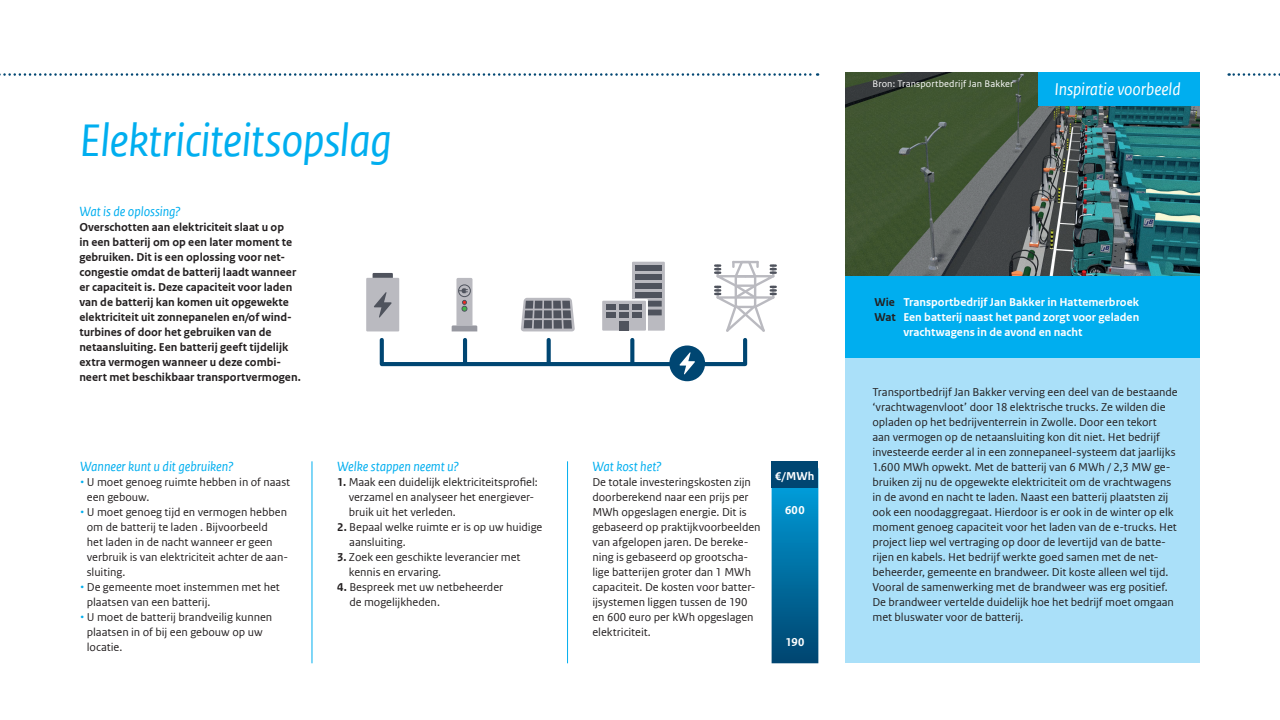
<style>
.page{position:relative;width:1280px;height:720px;background:#fff}
.page>*{position:absolute;margin:0;border:0;box-sizing:border-box;transform-origin:0 0}
.t1{font:italic 48px "Rijksoverheid Sans Web Text";letter-spacing:-.015em;color:#00aeef}
.t2{font:italic 18px "Rijksoverheid Sans Web Text";letter-spacing:-.005em;color:#fff}
.t3{font:italic 14px "Rijksoverheid Sans Web Text";letter-spacing:-.005em;color:#00aeef}
.t4{font:12px/15px "Rijksoverheid Sans Web Text";color:#231f20}
.t5{font:700 12px/15px "Rijksoverheid Sans Web Text";color:#231f20}
.t6{font:700 12px "Rijksoverheid Sans Web Text";color:#fff}
.t7{font:10px "Rijksoverheid Sans Web Text";letter-spacing:.015em;color:#fff}
.s1{font-family:"Proxima Nova";color:#00aeef}
.s2{font-weight:700}
.s3{color:#231f20}
</style>
<div class="page">
<svg style="left:0;top:73px;width:818px;height:3px"></svg>
<svg style="left:1229px;top:73px;width:51px;height:3px"></svg>
<hr style="left:311px;top:461px;width:1px;height:202px;background:#00aeef">
<hr style="left:567px;top:461px;width:1px;height:202px;background:#00aeef">
<div style="left:846px;top:148px;width:354px;height:515px;background:#aae0f9"></div>
<div style="left:846px;top:128px;width:354px;height:229px;background:#00aeef"></div>
<img style="left:846px;top:73px;width:354px;height:203px">
<div style="left:1038px;top:72px;width:162px;height:34px;background:#00aeef"></div>
<svg style="left:772px;top:488px;width:46px;height:175px"></svg>
<div style="left:772px;top:461px;width:46px;height:27px;background:#004672"></div>
<svg style="left:521px;top:298px;width:54px;height:33px"></svg>
<svg style="left:714px;top:261px;width:63px;height:71px"></svg>
<svg style="left:452px;top:278px;width:25px;height:53px"></svg>
<div style="left:458px;top:284px;width:13px;height:13px;border:1px solid #4f535d;border-radius:50%"></div>
<div style="left:380px;top:338px;width:367px;height:28px;border:4px solid #004672"></div>
<div style="left:671px;top:348px;width:32px;height:31px;background:#004672;border-radius:50%"></div>
<div style="left:669px;top:346px;width:36px;height:35px;border:4px solid #004672;border-radius:50%"></div>
<svg style="left:679px;top:352px;width:16px;height:23px"></svg>
<hr style="left:463px;top:340px;width:4px;height:23px;background:#004672">
<svg style="left:547px;top:340px;width:4px;height:23px"></svg>
<svg style="left:630px;top:340px;width:4px;height:23px"></svg>
<div style="left:366px;top:278px;width:33px;height:53px;background:#babac0"></div>
<svg style="left:373px;top:273px;width:20px;height:5px"></svg>
<svg style="left:374px;top:292px;width:18px;height:26px"></svg>
<svg style="left:632px;top:262px;width:33px;height:69px"></svg>
<div style="left:635px;top:292px;width:27px;height:6px;background:#4f535d"></div>
<div style="left:635px;top:283px;width:27px;height:6px;background:#4f535d"></div>
<div style="left:635px;top:274px;width:27px;height:6px;background:#4f535d"></div>
<div style="left:635px;top:265px;width:27px;height:6px;background:#4f535d"></div>
<div style="left:602px;top:301px;width:44px;height:30px;background:#babac0"></div>
<div style="left:606px;top:305px;width:10px;height:5px;background:#4f535d"></div>
<div style="left:619px;top:305px;width:10px;height:5px;background:#4f535d"></div>
<div style="left:632px;top:305px;width:10px;height:5px;background:#4f535d"></div>
<div style="left:606px;top:312px;width:10px;height:5px;background:#4f535d"></div>
<div style="left:619px;top:312px;width:10px;height:5px;background:#4f535d"></div>
<div style="left:632px;top:312px;width:10px;height:5px;background:#4f535d"></div>
<div style="left:619px;top:321px;width:10px;height:10px;background:#4f535d"></div>
<h1 class="t1" style="left:79px;top:114px;width:314px">Elektriciteitsopslag</h1>
<p class="t3" style="left:79px;top:204px;width:103px">Wat is de oplossing?</p>
<p class="t5" style="left:79px;top:220px;width:223px">Overschotten aan elektriciteit slaat u op<br>in een batterij om op een later moment te gebruiken. Dit is een oplossing voor net&shy;congestie omdat de batterij laadt wanneer er capaciteit is. Deze capaciteit voor laden van de batterij kan komen uit opgewekte elektriciteit uit zonnepanelen en/of wind&shy;turbines of door het gebruiken van de netaansluiting. Een batterij geeft tijdelijk extra vermogen wanneer u deze combi&shy;neert met beschikbaar transportvermogen.</p>
<p class="t3" style="left:80px;top:459px;width:155px">Wanneer kunt u dit gebruiken?</p>
<p class="t4" style="left:87px;top:475px;width:205px;text-indent:-7px"><span class="s1">•</span> U moet genoeg ruimte hebben in of naast een gebouw.</p>
<p class="t4" style="left:87px;top:505px;width:203px;text-indent:-7px"><span class="s1">•</span> U moet genoeg tijd en vermogen hebben om de batterij te laden . Bijvoorbeeld<br>het laden in de nacht wanneer er geen verbruik is van elektriciteit achter de aan&shy;sluiting.</p>
<p class="t4" style="left:87px;top:580px;width:194px;text-indent:-7px"><span class="s1">•</span> De gemeente moet instemmen met het plaatsen van een batterij.</p>
<p class="t4" style="left:87px;top:610px;width:187px;text-indent:-7px"><span class="s1">•</span> U moet de batterij brandveilig kunnen plaatsen in of bij een gebouw op uw locatie.</p>
<p class="t3" style="left:337px;top:459px;width:123px">Welke stappen neemt u?</p>
<p class="t4" style="left:349px;top:475px;width:191px;text-indent:-12px"><span class="s2">1.</span> Maak een duidelijk elektriciteitsprofiel: verzamel en analyseer het energiever&shy;bruik uit het verleden.</p>
<p class="t4" style="left:349px;top:520px;width:195px;text-indent:-12px"><span class="s2">2.</span> Bepaal welke ruimte er is op uw huidige aansluiting.</p>
<p class="t4" style="left:349px;top:550px;width:173px;text-indent:-12px"><span class="s2">3.</span> Zoek een geschikte leverancier met kennis en ervaring.</p>
<p class="t4" style="left:349px;top:580px;width:155px;text-indent:-12px"><span class="s2">4.</span> Bespreek met uw netbeheerder de mogelijkheden.</p>
<p class="t3" style="left:592px;top:459px;width:71px">Wat kost het?</p>
<p class="t4" style="left:592px;top:475px;width:170px">De totale investeringskosten zijn doorberekend naar een prijs per<br>MWh opgeslagen energie. Dit is gebaseerd op praktijkvoorbeelden van afgelopen jaren. De bereke&shy;ning is gebaseerd op grootscha&shy;lige batterijen groter dan 1 MWh capaciteit. De kosten voor batter&shy;ijsystemen liggen tussen de 190 en 600 euro per kWh opgeslagen elektriciteit.</p>
<p class="t6" style="left:775px;top:469px;width:41px">€/MWh</p>
<p class="t6" style="left:785px;top:503px;width:21px">600</p>
<p class="t6" style="left:785px;top:635px;width:20px">190</p>
<p class="t7" style="left:872px;top:78px;width:143px">Bron: Transportbedrijf Jan Bakker</p>
<h2 class="t2" style="left:1054px;top:79px;width:128px">Inspiratie voorbeeld</h2>
<p class="t6" style="left:874px;top:295px;width:266px"><span class="s3">Wie</span> Transportbedrijf Jan Bakker in Hattemerbroek</p>
<p class="t6" style="left:874px;top:310px;width:266px"><span class="s3">Wat</span> Een batterij naast het pand zorgt voor geladen</p>
<p class="t6" style="left:903px;top:325px;width:180px">vrachtwagens in de avond en nacht</p>
<p class="t4" style="left:872px;top:385px;width:307px">Transportbedrijf Jan Bakker verving een deel van de bestaande ‘vrachtwagenvloot’ door 18 elektrische trucks. Ze wilden die opladen op het bedrijventerrein in Zwolle. Door een tekort<br>aan vermogen op de netaansluiting kon dit niet. Het bedrijf investeerde eerder al in een zonnepaneel-systeem dat jaarlijks 1.600 MWh opwekt. Met de batterij van 6 MWh / 2,3 MW ge&shy;bruiken zij nu de opgewekte elektriciteit om de vrachtwagens in de avond en nacht te laden. Naast een batterij plaatsten zij ook een noodaggregaat. Hierdoor is er ook in de winter op elk moment genoeg capaciteit voor het laden van de e-trucks. Het project liep wel vertraging op door de levertijd van de batte&shy;rijen en kabels. Het bedrijf werkte goed samen met de net&shy;beheerder, gemeente en brandweer. Dit koste alleen wel tijd.<br>Vooral de samenwerking met de brandweer was erg positief.<br>De brandweer vertelde duidelijk hoe het bedrijf moet omgaan met bluswater voor de batterij.</p>
</div>
